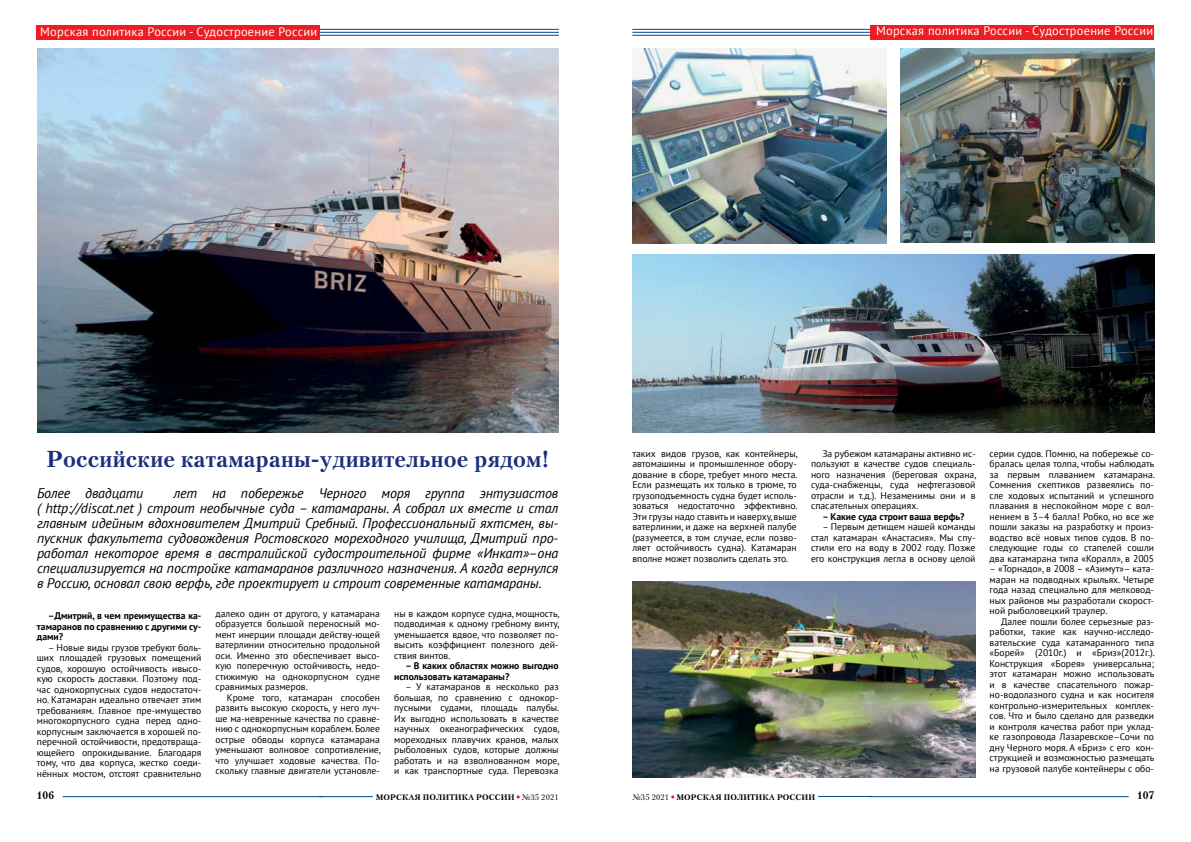
<style>
.page{position:relative;width:1191px;height:842px;background:#fff}
.page>*{position:absolute;margin:0;border:0;box-sizing:border-box;transform-origin:0 0}
.t1{font:700 23px "Petersburg C";letter-spacing:.01em;color:#1b2f7e}
.t2{font:italic 14px/15px "PT Sans";letter-spacing:-.01em;color:#000;text-align:justify}
.t3{font:12.4px "PT Sans";letter-spacing:.02em;color:#fff}
.t4{font:700 11px "Petersburg C";color:#000}
.t5{font:9.6px/10.5px "PT Sans";color:#000;text-align:justify}
.t6{font:700 9.6px/10.5px "PT Sans";color:#000;text-align:justify}
.t7{font:700 8px "Petersburg C";letter-spacing:.02em;color:#000}
.s1{font-weight:400}
</style>
<div class="page">
<hr style="left:632px;top:29px;width:371px;height:1px;background:#004689">
<hr style="left:632px;top:32px;width:371px;height:1px;background:#004689">
<hr style="left:632px;top:35px;width:371px;height:1px;background:#004689">
<div style="left:870px;top:25px;width:284px;height:14px;background:#ed1d24"></div>
<hr style="left:188px;top:29px;width:371px;height:1px;background:#004689">
<hr style="left:188px;top:32px;width:371px;height:1px;background:#004689">
<hr style="left:188px;top:35px;width:371px;height:1px;background:#004689">
<div style="left:36px;top:25px;width:283px;height:14px;background:#ed1d24"></div>
<hr style="left:868px;top:796px;width:260px;height:1px;background:#004689">
<hr style="left:63px;top:796px;width:259px;height:1px;background:#004689">
<hr style="left:818px;top:796px;width:54px;height:1px;background:#004689">
<hr style="left:319px;top:796px;width:54px;height:1px;background:#004689">
<img style="left:37px;top:49px;width:522px;height:383px">
<img style="left:632px;top:581px;width:343px;height:196px">
<img style="left:632px;top:49px;width:254px;height:195px">
<img style="left:900px;top:49px;width:254px;height:193px">
<img style="left:632px;top:255px;width:522px;height:177px">
<p class="t3" style="left:40px;top:24px;width:278px">Морская политика России - Судостроение России</p>
<p class="t3" style="left:876px;top:23px;width:278px">Морская политика России - Судостроение России</p>
<h1 class="t1" style="left:46px;top:445px;width:504px">Российские катамараны-удивительное рядом!</h1>
<p class="t2" style="left:37px;top:485px;width:523px;text-indent:136px">лет на побережье Черного моря группа энтузиастов ( http://discat.net ) строит необычные суда – катамараны. А собрал их вместе и стал главным идейным вдохновителем Дмитрий Сребный. Профессиональный яхтсмен, вы&shy;пускник факультета судовождения Ростовского мореходного училища, Дмитрий про&shy;работал некоторое время в австралийской судостроительной фирме «Инкат»–она специализируется на постройке катамаранов различного назначения. А когда вернулся в Россию, основал свою верфь, где проектирует и строит современные катамараны.</p>
<h2 class="t2" style="left:37px;top:485px;width:108px">Более двадцати</h2>
<p class="t6" style="left:37px;top:610px;width:166px;text-indent:11px">–Дмитрий, в чем преимущества ка&shy;тамаранов по сравнению с другими су&shy;дами?</p>
<p class="t5" style="left:37px;top:642px;width:166px;text-indent:11px">– Новые виды грузов требуют боль&shy;ших площадей грузовых помещений судов, хорошую остойчивость ивысо&shy;кую скорость доставки. Поэтому под&shy;час однокорпусных судов недостаточ&shy;но. Катамаран идеально отвечает этим требованиям. Главное пре-имущество многокорпусного судна перед одно&shy;корпусным заключается в хорошей по&shy;перечной остойчивости, предотвраща&shy;ющейего опрокидывание. Благодаря тому, что два корпуса, жестко соеди&shy;нённых мостом, отстоят сравнительно</p>
<p class="t5" style="left:215px;top:608px;width:166px">далеко один от другого, у катамарана образуется большой переносный мо&shy;мент инерции площади действу-ющей ватерлинии относительно продольной оси. Именно это обеспечивает высо&shy;кую поперечную остойчивость, недо&shy;стижимую на однокорпусном судне сравнимых размеров.</p>
<p class="t5" style="left:215px;top:692px;width:167px;text-indent:11px">Кроме того, катамаран способен развить высокую скорость, у него луч&shy;ше ма-невренные качества по сравне&shy;нию с однокорпусным кораблем. Более острые обводы корпуса катамарана уменьшают волновое сопротивление, что улучшает ходовые качества. По&shy;скольку главные двигатели установле-</p>
<p class="t5" style="left:394px;top:608px;width:167px">ны в каждом корпусе судна, мощность, подводимая к одному гребному винту, уменьшается вдвое, что позволяет по&shy;высить коэффициент полезного дей&shy;ствия винтов.</p>
<p class="t6" style="left:394px;top:660px;width:166px;text-indent:11px">– В каких областях можно выгодно использовать катамараны?</p>
<p class="t5" style="left:394px;top:681px;width:167px;text-indent:11px">– У катамаранов в несколько раз большая, по сравнению с однокор&shy;пусными судами, площадь палубы.<br>Их выгодно использовать в качестве научных океанографических судов, мореходных плавучих кранов, малых рыболовных судов, которые должны работать и на взволнованном море, и как транспортные суда. Перевозка</p>
<p class="t5" style="left:632px;top:448px;width:167px">таких видов грузов, как контейнеры, автомашины и промышленное обору&shy;дование в сборе, требует много места.<br>Если размещать их только в трюме, то грузоподъемность судна будет исполь&shy;зоваться недостаточно эффективно.<br>Эти грузы надо ставить и наверху, выше ватерлинии, и даже на верхней палубе (разумеется, в том случае, если позво&shy;ляет остойчивость судна). Катамаран вполне может позволить сделать это.</p>
<p class="t5" style="left:811px;top:448px;width:167px;text-indent:11px">За рубежом катамараны активно ис&shy;пользуют в качестве судов специаль&shy;ного назначения (береговая охрана, суда-снабженцы, суда нефтегазовой отрасли и т.д.). Незаменимы они и в спасательных операциях.</p>
<p class="t6" style="left:822px;top:511px;width:144px">– Какие суда строит ваша верфь?</p>
<p class="t5" style="left:811px;top:521px;width:166px;text-indent:11px">– Первым детищем нашей команды стал катамаран «Анастасия». Мы спу&shy;стили его на воду в 2002 году. Позже его конструкция легла в основу целой</p>
<p class="t5" style="left:989px;top:448px;width:167px">серии судов. Помню, на побережье со&shy;бралась целая толпа, чтобы наблюдать за первым плаванием катамарана.<br>Сомнения скептиков развеялись по&shy;сле ходовых испытаний и успешного плавания в неспокойном море с вол&shy;нением в 3–4 балла! Робко, но все же пошли заказы на разработку и произ&shy;водство всё новых типов судов. В по&shy;следующие годы со стапелей сошли два катамарана типа «Коралл», в 2005</p>
<p class="t5" style="left:989px;top:563px;width:166px">– «Торнадо», в 2008 – «Азимут»– ката&shy;маран на подводных крыльях. Четыре года назад специально для мелковод&shy;ных районов мы разработали скорост&shy;ной рыболовецкий траулер.</p>
<p class="t5" style="left:989px;top:616px;width:167px;text-indent:11px">Далее пошли более серьезные раз&shy;работки, такие как научно-исследо&shy;вательские суда катамаранного типа «Борей» (2010г.) и «Бриз»(2012г.).<br>Конструкция «Борея» универсальна; этот катамаран можно использовать и в качестве спасательного пожар&shy;но-водолазного судна и как носителя контрольно-измерительных комплек&shy;сов. Что и было сделано для разведки и контроля качества работ при уклад&shy;ке газопровода Лазаревское–Сочи по дну Черного моря. А «Бриз» с его кон&shy;струкцией и возможностью размещать на грузовой палубе контейнеры с обо-</p>
<p class="t4" style="left:37px;top:789px;width:19px">106</p>
<p class="t7" style="left:376px;top:792px;width:184px">МОРСКАЯ ПОЛИТИКА РОССИИ <span class="s1">№35 2021</span></p>
<p class="t7" style="left:632px;top:792px;width:184px"><span class="s1">№35 2021</span> МОРСКАЯ ПОЛИТИКА РОССИИ</p>
<p class="t4" style="left:1137px;top:789px;width:19px">107</p>
</div>
